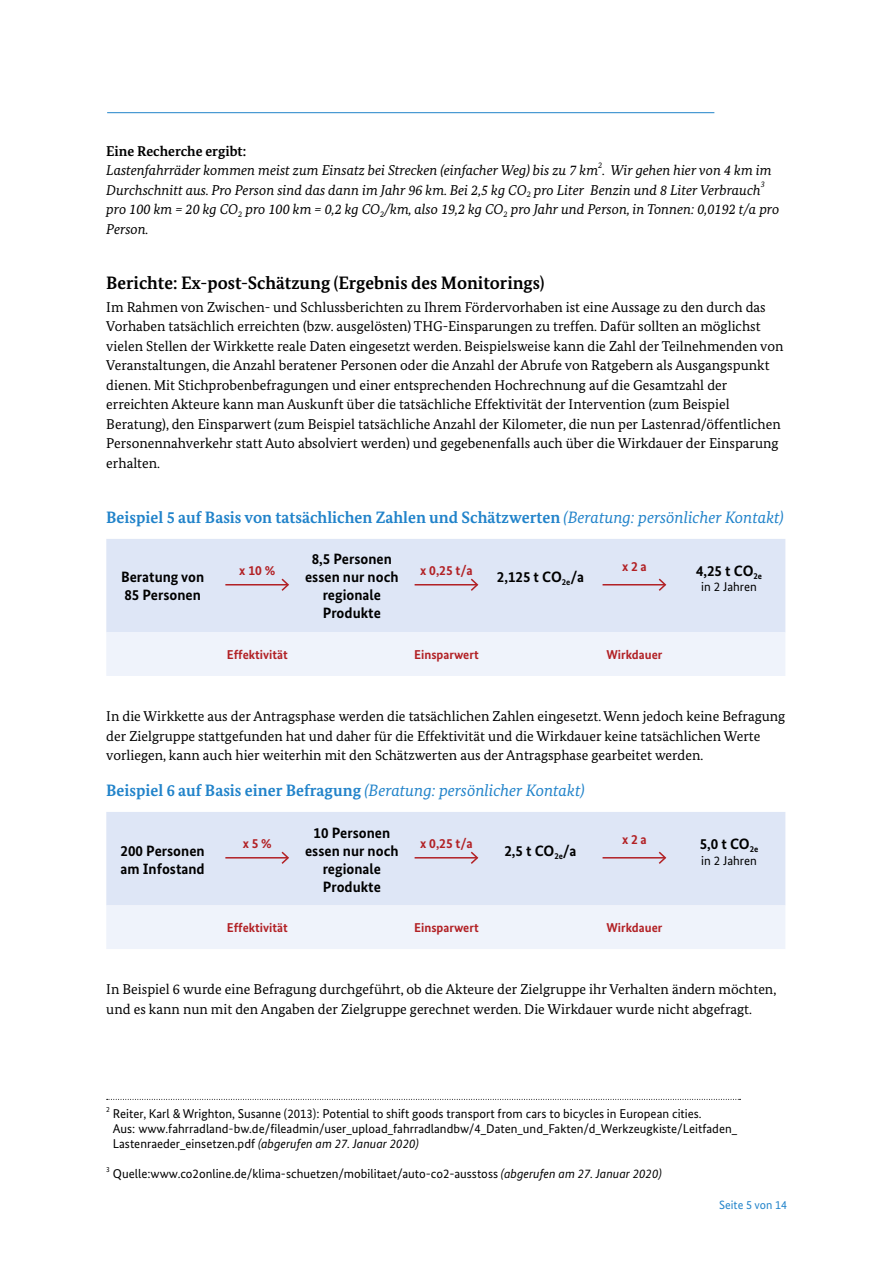
<style>
.page{position:relative;width:893px;height:1263px;background:#fff}
.page>*{position:absolute;margin:0;border:0;box-sizing:border-box;transform-origin:0 0}
.t1{font:700 18px "Bundes Serif";color:#000}
.t2{font:700 16.5px "Bundes Serif";color:#2183ca}
.t3{font:700 15px/18px "Bundes Sans";color:#000}
.t4{font:14.25px/19.5px "Bundes Serif";color:#000}
.t5{font:italic 14.25px/19.5px "Bundes Serif";color:#000}
.t6{font:700 14.25px "Bundes Serif";color:#000}
.t7{font:700 13.5px "Bundes Sans";color:#b22125}
.t8{font:12.75px/15px "Bundes Sans";color:#000}
.t9{font:700 12.75px "Bundes Sans";color:#b22125}
.t10{font:12px "Bundes Sans";color:#2183ca}
.t11{font:italic 8.25px "Bundes Serif";color:#000}
.t12{font:7.5px "Bundes Sans";color:#000}
.s1{font-weight:400;font-style:italic}
.s2{font-style:italic}
</style>
<div class="page">
<hr style="left:107px;top:112px;width:607px;height:1px;background:#2183ca">
<div style="left:106px;top:539px;width:679px;height:93px;background:#dee6f6"></div>
<div style="left:106px;top:632px;width:679px;height:44px;background:#eff3fb"></div>
<hr style="left:225px;top:584px;width:63px;height:1px;background:#b22125">
<svg style="left:280px;top:577px;width:10px;height:15px"></svg>
<hr style="left:415px;top:584px;width:62px;height:1px;background:#b22125">
<svg style="left:469px;top:577px;width:10px;height:15px"></svg>
<hr style="left:603px;top:584px;width:62px;height:1px;background:#b22125">
<svg style="left:657px;top:577px;width:10px;height:15px"></svg>
<div style="left:106px;top:812px;width:679px;height:93px;background:#dee6f6"></div>
<div style="left:106px;top:905px;width:679px;height:44px;background:#eff3fb"></div>
<hr style="left:225px;top:857px;width:63px;height:1px;background:#b22125">
<svg style="left:280px;top:850px;width:10px;height:15px"></svg>
<hr style="left:415px;top:857px;width:62px;height:1px;background:#b22125">
<svg style="left:469px;top:850px;width:10px;height:15px"></svg>
<hr style="left:603px;top:857px;width:62px;height:1px;background:#b22125">
<svg style="left:657px;top:850px;width:10px;height:15px"></svg>
<svg style="left:107px;top:1099px;width:633px;height:1px"></svg>
<h3 class="t6" style="left:106px;top:142px;width:141px">Eine Recherche ergibt:</h3>
<p class="t5" style="left:106px;top:160px;width:667px">Lastenfahrräder kommen meist zum Einsatz bei Strecken (einfacher Weg) bis zu 7 km . Wir gehen hier von 4 km im</p>
<p class="t11" style="left:598px;top:160px;width:6px">2</p>
<p class="t5" style="left:106px;top:180px;width:656px">Durchschnitt aus. Pro Person sind das dann im Jahr 96 km. Bei 2,5 kg CO<sub>2</sub> pro Liter Benzin und 8 Liter Verbrauch</p>
<p class="t11" style="left:761px;top:180px;width:6px">3</p>
<p class="t5" style="left:106px;top:199px;width:674px">pro 100 km = 20 kg CO<sub>2</sub> pro 100 km = 0,2 kg CO<sub>2</sub>/km, also 19,2 kg CO<sub>2</sub> pro Jahr und Person, in Tonnen: 0,0192 t/a pro<br>Person.</p>
<h1 class="t1" style="left:106px;top:272px;width:440px">Berichte: Ex-post-Schätzung (Ergebnis des Monitorings)</h1>
<p class="t4" style="left:106px;top:297px;width:679px">Im Rahmen von Zwischen- und Schlussberichten zu Ihrem Fördervorhaben ist eine Aussage zu den durch das Vorhaben tatsächlich erreichten (bzw. ausgelösten) THG-Einsparungen zu treffen. Dafür sollten an möglichst vielen Stellen der Wirkkette reale Daten eingesetzt werden. Beispielsweise kann die Zahl der Teilnehmenden von Veranstaltungen, die Anzahl beratener Personen oder die Anzahl der Abrufe von Ratgebern als Ausgangspunkt dienen. Mit Stichprobenbefragungen und einer entsprechenden Hochrechnung auf die Gesamtzahl der erreichten Akteure kann man Auskunft über die tatsächliche Effektivität der Intervention (zum Beispiel Beratung), den Einsparwert (zum Beispiel tatsächliche Anzahl der Kilometer, die nun per Lastenrad/öffentlichen Personennahverkehr statt Auto absolviert werden) und gegebenenfalls auch über die Wirkdauer der Einsparung erhalten.</p>
<h2 class="t2" style="left:106px;top:507px;width:679px">Beispiel 5 auf Basis von tatsächlichen Zahlen und Schätzwerten <span class="s1">(Beratung: persönlicher Kontakt)</span></h2>
<p class="t3" style="left:121px;top:568px;width:85px">Beratung von<br>85 Personen</p>
<p class="t7" style="left:239px;top:562px;width:37px">x 10 %</p>
<p class="t3" style="left:305px;top:550px;width:95px;text-align:center">8,5 Personen essen nur noch regionale</p>
<p class="t3" style="left:323px;top:604px;width:60px">Produkte</p>
<p class="t7" style="left:420px;top:562px;width:54px">x 0,25 t/a</p>
<p class="t3" style="left:497px;top:568px;width:89px">2,125 t CO<sub>2e</sub>/a</p>
<p class="t7" style="left:622px;top:558px;width:26px">x 2 a</p>
<p class="t3" style="left:696px;top:562px;width:68px">4,25 t CO<sub>2e</sub></p>
<p class="t8" style="left:701px;top:579px;width:57px">in 2 Jahren</p>
<p class="t9" style="left:227px;top:647px;width:62px">Effektivität</p>
<p class="t9" style="left:414px;top:647px;width:66px">Einsparwert</p>
<p class="t9" style="left:606px;top:647px;width:57px">Wirkdauer</p>
<p class="t4" style="left:106px;top:706px;width:680px">In die Wirkkette aus der Antragsphase werden die tatsächlichen Zahlen eingesetzt. Wenn jedoch keine Befragung der Zielgruppe stattgefunden hat und daher für die Effektivität und die Wirkdauer keine tatsächlichen Werte vorliegen, kann auch hier weiterhin mit den Schätzwerten aus der Antragsphase gearbeitet werden.</p>
<h2 class="t2" style="left:106px;top:780px;width:480px">Beispiel 6 auf Basis einer Befragung <span class="s1">(Beratung: persönlicher Kontakt)</span></h2>
<p class="t3" style="left:121px;top:841px;width:86px">200 Personen am Infostand</p>
<p class="t7" style="left:243px;top:835px;width:31px">x 5 %</p>
<p class="t3" style="left:305px;top:823px;width:95px;text-align:center">10 Personen essen nur noch regionale</p>
<p class="t3" style="left:323px;top:877px;width:60px">Produkte</p>
<p class="t7" style="left:420px;top:835px;width:54px">x 0,25 t/a</p>
<p class="t3" style="left:504px;top:841px;width:74px">2,5 t CO<sub>2e</sub>/a</p>
<p class="t7" style="left:622px;top:831px;width:26px">x 2 a</p>
<p class="t3" style="left:700px;top:835px;width:60px">5,0 t CO<sub>2e</sub></p>
<p class="t8" style="left:701px;top:852px;width:57px">in 2 Jahren</p>
<p class="t9" style="left:227px;top:920px;width:62px">Effektivität</p>
<p class="t9" style="left:414px;top:920px;width:66px">Einsparwert</p>
<p class="t9" style="left:606px;top:920px;width:57px">Wirkdauer</p>
<p class="t4" style="left:106px;top:979px;width:671px">In Beispiel 6 wurde eine Befragung durchgeführt, ob die Akteure der Zielgruppe ihr Verhalten ändern möchten, und es kann nun mit den Angaben der Zielgruppe gerechnet werden. Die Wirkdauer wurde nicht abgefragt.</p>
<p class="t12" style="left:106px;top:1104px;width:5px">2</p>
<p class="t8" style="left:113px;top:1106px;width:626px">Reiter, Karl &amp; Wrighton, Susanne (2013): Potential to shift goods transport from cars to bicycles in European cities.<br>Aus: www.fahrradland-bw.de/fileadmin/user_upload_fahrradlandbw/4_Daten_und_Fakten/d_Werkzeugkiste/Leitfaden_<br>Lastenraeder_einsetzen.pdf <span class="s2">(abgerufen am 27. Januar 2020)</span></p>
<p class="t12" style="left:106px;top:1164px;width:5px">3</p>
<p class="t8" style="left:113px;top:1166px;width:550px">Quelle:www.co2online.de/klima-schuetzen/mobilitaet/auto-co2-ausstoss <span class="s2">(abgerufen am 27. Januar 2020)</span></p>
<p class="t10" style="left:719px;top:1197px;width:69px">Seite 5 von 14</p>
</div>
